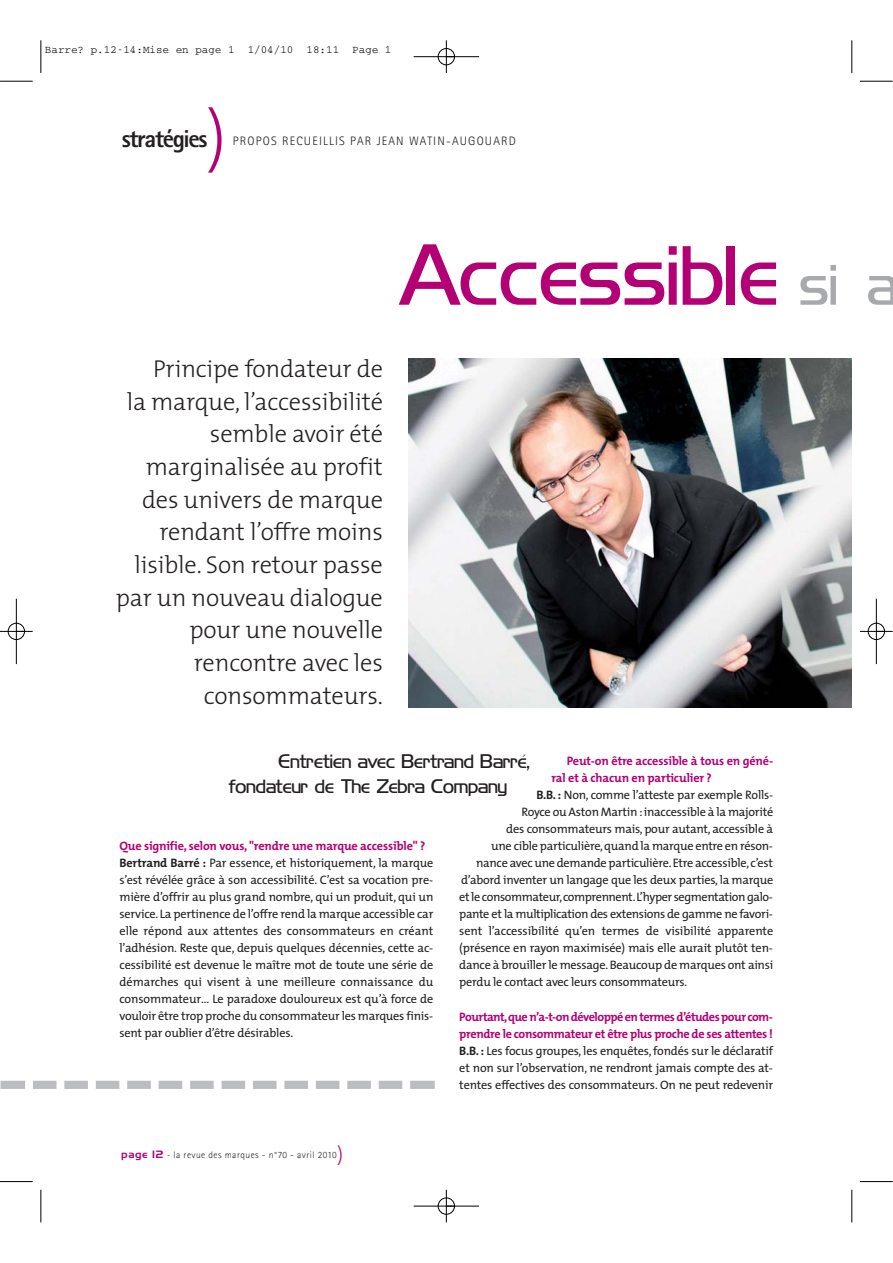
<style>
.page{position:relative;width:893px;height:1263px;background:#fff}
.page>*{position:absolute;margin:0;border:0;box-sizing:border-box;transform-origin:0 0}
.t1{font:77.7px "Hancock Park Light Laser";color:#b30075}
.t2{font:300 68.1px "The Mix";color:#b30075}
.t3{font:300 24.45px/32.7px "The Mix";letter-spacing:-.005em;color:#231f20;text-align:right}
.t4{font:800 24.45px "Rotis Sans Serif";letter-spacing:-.055em;color:#231f20}
.t5{font:17.7px/24.5px "Hancock Park Light Laser";letter-spacing:-.01em;color:#231f20}
.t6{font:12.3px/17.1px "The Mix";letter-spacing:-.015em;color:#231f20;text-align:justify}
.t7{font:700 12.3px "The Mix";letter-spacing:-.015em;color:#b30075}
.t8{font:300 12.3px "Rotis Sans Serif";letter-spacing:.095em;color:#231f20}
.t9{font:10.95px "Courier";color:#000}
.t10{font:300 9.6px "Rotis Sans Serif";letter-spacing:.05em;color:#231f20}
.s1{font-size:52.8px;color:#a7a9ac}
.s2{font-weight:700}
.s3{font-weight:700;color:#b30075}
.s4{font-family:"Hancock Park Laser";font-weight:400;color:#b30075}
.s5{font-family:"The Mix"}
.s6{font-family:"The Mix";font-size:20.4px;color:#b30075}
</style>
<div class="page">
<svg style="left:33px;top:1081px;width:370px;height:8px"></svg>
<div style="left:0;top:1081px;width:25px;height:8px;background:#bbbdc0"></div>
<div style="left:410px;top:1081px;width:25px;height:8px;background:#bbbdc0"></div>
<img style="left:409px;top:359px;width:442px;height:348px">
<hr style="left:41px;top:40px;width:1px;height:33px;background:#000">
<hr style="left:0;top:81px;width:33px;height:1px;background:#000">
<hr style="left:851px;top:40px;width:1px;height:33px;background:#000">
<hr style="left:860px;top:81px;width:32px;height:1px;background:#000">
<hr style="left:41px;top:1190px;width:1px;height:32px;background:#000">
<hr style="left:0;top:1181px;width:33px;height:1px;background:#000">
<hr style="left:851px;top:1190px;width:1px;height:32px;background:#000">
<hr style="left:860px;top:1181px;width:32px;height:1px;background:#000">
<div style="left:438px;top:1198px;width:17px;height:17px;border:1px solid #fff;border-radius:50%"></div>
<hr style="left:414px;top:56px;width:65px;height:1px;background:#000">
<hr style="left:414px;top:1206px;width:65px;height:1px;background:#000">
<hr style="left:16px;top:599px;width:1px;height:65px;background:#000">
<hr style="left:876px;top:599px;width:1px;height:65px;background:#000">
<hr style="left:446px;top:40px;width:1px;height:33px;background:#000">
<hr style="left:446px;top:1190px;width:1px;height:32px;background:#000">
<hr style="left:0;top:631px;width:33px;height:1px;background:#000">
<hr style="left:860px;top:631px;width:33px;height:1px;background:#000">
<div style="left:438px;top:48px;width:17px;height:17px;border:1px solid #000;border-radius:50%"></div>
<div style="left:438px;top:1198px;width:17px;height:16px;border:1px solid #000;border-radius:50%"></div>
<div style="left:8px;top:623px;width:17px;height:17px;border:1px solid #000;border-radius:50%"></div>
<div style="left:868px;top:623px;width:17px;height:17px;border:1px solid #000;border-radius:50%"></div>
<p class="t9" style="left:45px;top:46px;width:348px">Barre? p.12-14:Mise en page 1 1/04/10 18:11 Page 1</p>
<h2 class="t2" style="left:206px;top:110px;width:22px">)</h2>
<h3 class="t4" style="left:122px;top:130px;width:87px">stratégies</h3>
<p class="t8" style="left:233px;top:137px;width:285px">PROPOS RECUEILLIS PAR JEAN WATIN-AUGOUARD</p>
<h1 class="t1" style="left:399px;top:246px;width:501px">Accessible <span class="s1">si a</span></h1>
<p class="t3" style="left:116px;top:355px;width:269px">Principe fondateur de<br>la marque, l’accessibilité semble avoir été marginalisée au profit des univers de marque rendant l’offre moins lisible. Son retour passe par un nouveau dialogue pour une nouvelle rencontre avec les consommateurs.</p>
<h3 class="t5" style="left:229px;top:750px;width:303px;text-indent:50px">Entretien avec Bertrand Barré, fondateur de The Zebra Company</h3>
<p class="t7" style="left:567px;top:756px;width:208px">Peut-on être accessible à tous en géné-</p>
<p class="t7" style="left:551px;top:773px;width:162px">ral et à chacun en particulier ?</p>
<p class="t6" style="left:536px;top:788px;width:238px"><span class="s2">B.B. :</span> Non, comme l’atteste par exemple Rolls-</p>
<p class="t6" style="left:521px;top:805px;width:253px">Royce ou Aston Martin :inaccessible à la majorité</p>
<p class="t6" style="left:506px;top:822px;width:268px">des consommateurs mais, pour autant, accessible à</p>
<p class="t6" style="left:491px;top:839px;width:283px">une cible particulière,quand la marque entre en réson-</p>
<p class="t6" style="left:476px;top:856px;width:298px">nance avec une demande particulière. Etre accessible,c’est</p>
<p class="t6" style="left:461px;top:873px;width:314px">d’abord inventer un langage que les deux parties, la marque</p>
<p class="t6" style="left:459px;top:890px;width:315px">et le consommateur,comprennent.L’hyper segmentation galo-</p>
<p class="t6" style="left:459px;top:907px;width:315px">pante et la multiplication des extensions de gamme ne favori-</p>
<p class="t6" style="left:459px;top:924px;width:315px">sent l’accessibilité qu’en termes de visibilité apparente</p>
<p class="t6" style="left:459px;top:941px;width:315px">(présence en rayon maximisée) mais elle aurait plutôt ten-</p>
<p class="t6" style="left:459px;top:958px;width:315px">dance à brouiller le message. Beaucoup de marques ont ainsi</p>
<p class="t6" style="left:459px;top:975px;width:230px">perdu le contact avec leurs consommateurs.</p>
<p class="t6" style="left:459px;top:1009px;width:315px"><span class="s3">Pourtant,que n’a-t-ondéveloppé en termesd’études pour com&shy;prendre le consommateur et être plus proche de ses attentes !<br></span><span class="s2">B.B. :</span> Les focus groupes, les enquêtes, fondés sur le déclaratif et non sur l’observation, ne rendront jamais compte des at&shy;tentes effectives des consommateurs. On ne peut redevenir</p>
<p class="t6" style="left:119px;top:839px;width:315px;text-align:left"><span class="s3">Que signifie, selon vous, "rendre une marque accessible" ?<br></span><span class="s2">Bertrand Barré :</span> Par essence, et historiquement, la marque s’est révélée grâce à son accessibilité. C’est sa vocation pre&shy;mière d’offrir au plus grand nombre, qui un produit, qui un service. La pertinence de l’offre rend la marque accessible car elle répond aux attentes des consommateurs en créant l’adhésion. Reste que, depuis quelques décennies, cette ac&shy;cessibilité est devenue le maître mot de toute une série de démarches qui visent à une meilleure connaissance du consommateur… Le paradoxe douloureux est qu’à force de vouloir être trop proche du consommateur les marques finis&shy;sent par oublier d’être désirables.</p>
<p class="t10" style="left:122px;top:1152px;width:223px"><span class="s4">page 12</span> <span class="s5">-</span> la revue des marques - n°70 - avril 2010<span class="s6">)</span></p>
</div>
